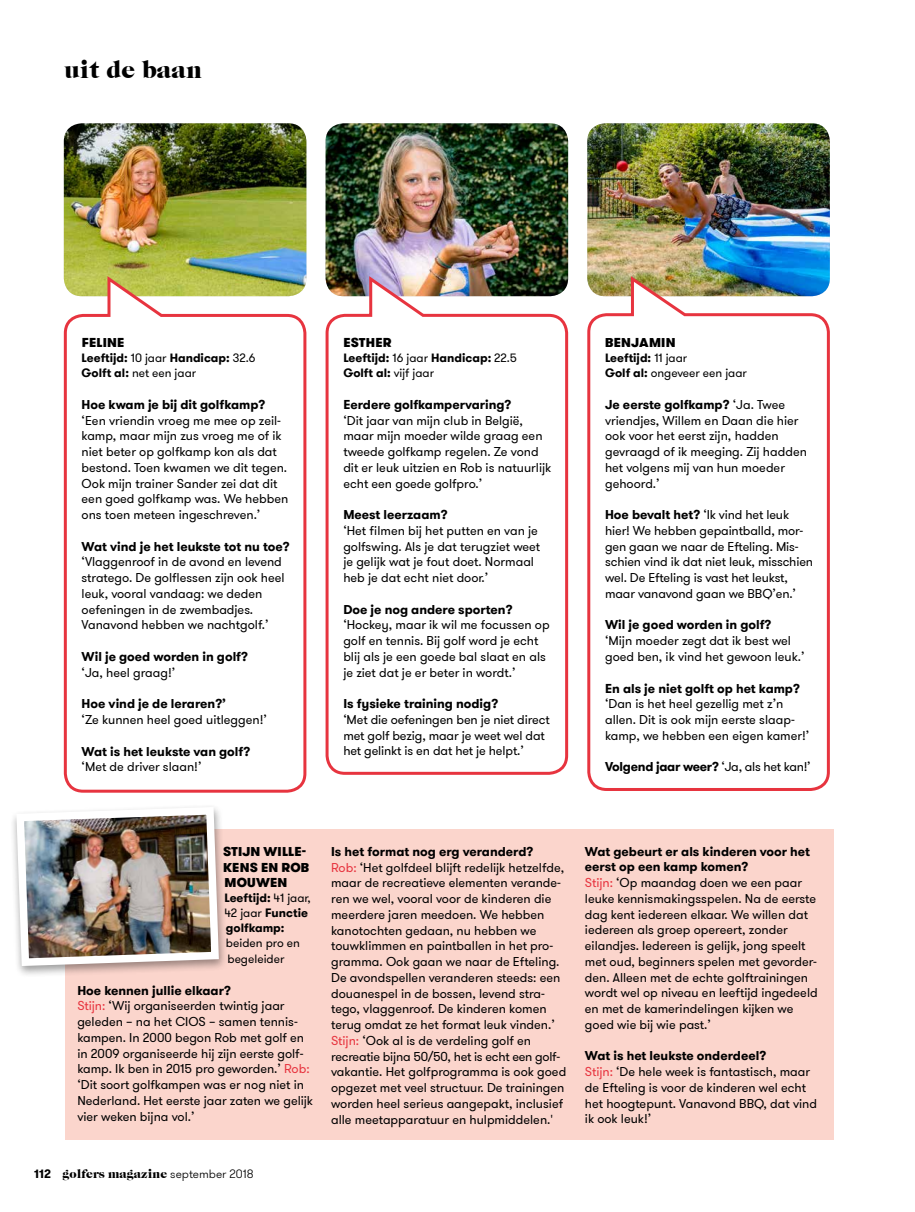
<style>
.page{position:relative;width:915px;height:1212px;background:#fff}
.page>*{position:absolute;margin:0;border:0;box-sizing:border-box;transform-origin:0 0}
.t1{font:24px "Caslon Graphique EF";letter-spacing:-.01em;color:#000}
.t2{font:12.75px/15.8px "GT Walsheim Pro";color:#000}
.t3{font:700 12.75px "GT Walsheim Pro";color:#000}
.t4{font:900 12.75px/15.8px "GT Walsheim Pro";letter-spacing:.015em;color:#000}
.t5{font:700 12.75px "GT Walsheim Pro";letter-spacing:-.02em;color:#000}
.t6{font:700 12px/15.8px "GT Walsheim Pro";color:#000}
.t7{font:12px/15.8px "GT Walsheim Pro";color:#000}
.t8{font:12px "Caslon Graphique EF";color:#000}
.s1{font-weight:400}
.s2{font-weight:700}
.s3{color:#e7343f}
.s4{font-family:"GT Walsheim Pro";font-weight:700}
.s5{font-family:"GT Walsheim Pro";font-weight:300}
</style>
<div class="page">
<img style="left:64px;top:123px;width:242px;height:150px">
<img style="left:325px;top:123px;width:243px;height:150px">
<img style="left:587px;top:123px;width:242px;height:150px">
<svg style="left:587px;top:273px;width:243px;height:518px"></svg>
<svg style="left:325px;top:273px;width:244px;height:502px"></svg>
<svg style="left:63px;top:273px;width:244px;height:520px"></svg>
<div style="left:65px;top:829px;width:768px;height:311px;background:#fbd5cc"></div>
<div style="left:9px;top:803px;width:219px;height:175px;background:#000;opacity:.4"></div>
<img style="left:13px;top:803px;width:210px;height:167px">
<h1 class="t1" style="left:64px;top:56px;width:140px">uit de baan</h1>
<p class="t4" style="left:82px;top:334px;width:44px">FELINE</p>
<p class="t6" style="left:82px;top:350px;width:175px">Leeftijd: <span class="s1">10 jaar</span> Handicap: <span class="s1">32.6<br></span>Golft al: <span class="s1">net een jaar</span></p>
<p class="t3" style="left:82px;top:396px;width:185px">Hoe kwam je bij dit golfkamp?</p>
<p class="t2" style="left:82px;top:413px;width:208px">‘Een vriendin vroeg me mee op zeil&shy;kamp, maar mijn zus vroeg me of ik niet beter op golfkamp kon als dat bestond. Toen kwamen we dit tegen.<br>Ook mijn trainer Sander zei dat dit een goed golfkamp was. We hebben ons toen meteen ingeschreven.’</p>
<p class="t3" style="left:82px;top:538px;width:210px">Wat vind je het leukste tot nu toe?</p>
<p class="t2" style="left:82px;top:554px;width:204px">‘Vlaggenroof in de avond en levend stratego. De golflessen zijn ook heel leuk, vooral vandaag: we deden oefeningen in de zwembadjes.<br>Vanavond hebben we nachtgolf.’</p>
<p class="t3" style="left:82px;top:648px;width:168px">Wil je goed worden in golf?</p>
<p class="t2" style="left:82px;top:665px;width:95px">‘Ja, heel graag!’</p>
<p class="t3" style="left:82px;top:695px;width:146px">Hoe vind je de leraren?’</p>
<p class="t2" style="left:82px;top:712px;width:187px">‘Ze kunnen heel goed uitleggen!’</p>
<p class="t3" style="left:82px;top:743px;width:170px">Wat is het leukste van golf?</p>
<p class="t2" style="left:82px;top:759px;width:121px">‘Met de driver slaan!’</p>
<p class="t4" style="left:343px;top:334px;width:50px">ESTHER</p>
<p class="t6" style="left:343px;top:350px;width:175px">Leeftijd: <span class="s1">16 jaar</span> Handicap: <span class="s1">22.5<br></span>Golft al: <span class="s1">vijf jaar</span></p>
<p class="t3" style="left:343px;top:396px;width:170px">Eerdere golfkampervaring?</p>
<p class="t2" style="left:343px;top:413px;width:209px">‘Dit jaar van mijn club in België, maar mijn moeder wilde graag een tweede golfkamp regelen. Ze vond dit er leuk uitzien en Rob is natuurlijk echt een goede golfpro.’</p>
<p class="t3" style="left:343px;top:506px;width:106px">Meest leerzaam?</p>
<p class="t2" style="left:343px;top:523px;width:198px">‘Het filmen bij het putten en van je golfswing. Als je dat terugziet weet je gelijk wat je fout doet. Normaal heb je dat echt niet door.’</p>
<p class="t3" style="left:343px;top:601px;width:171px">Doe je nog andere sporten?</p>
<p class="t2" style="left:343px;top:617px;width:208px">‘Hockey, maar ik wil me focussen op golf en tennis. Bij golf word je echt blij als je een goede bal slaat en als je ziet dat je er beter in wordt.’</p>
<p class="t3" style="left:343px;top:695px;width:156px">Is fysieke training nodig?</p>
<p class="t2" style="left:343px;top:712px;width:208px">‘Met die oefeningen ben je niet direct met golf bezig, maar je weet wel dat het gelinkt is en dat het je helpt.’</p>
<p class="t4" style="left:605px;top:334px;width:72px">BENJAMIN</p>
<p class="t7" style="left:605px;top:350px;width:143px"><span class="s2">Leeftijd:</span> 11 jaar<br><span class="s2">Golf al:</span> ongeveer een jaar</p>
<p class="t2" style="left:605px;top:397px;width:203px"><span class="s2">Je eerste golfkamp?</span> ‘Ja. Twee vriendjes, Willem en Daan die hier ook voor het eerst zijn, hadden gevraagd of ik meeging. Zij hadden het volgens mij van hun moeder gehoord.’</p>
<p class="t2" style="left:605px;top:507px;width:209px"><span class="s2">Hoe bevalt het?</span> ‘Ik vind het leuk hier! We hebben gepaintballd, mor&shy;gen gaan we naar de Efteling. Mis&shy;schien vind ik dat niet leuk, misschien wel. De Efteling is vast het leukst, maar vanavond gaan we BBQ’en.’</p>
<p class="t3" style="left:605px;top:617px;width:168px">Wil je goed worden in golf?</p>
<p class="t2" style="left:605px;top:633px;width:201px">‘Mijn moeder zegt dat ik best wel goed ben, ik vind het gewoon leuk.’</p>
<p class="t3" style="left:605px;top:680px;width:196px">En als je niet golft op het kamp?</p>
<p class="t2" style="left:605px;top:696px;width:206px">‘Dan is het heel gezellig met z’n allen. Dit is ook mijn eerste slaap&shy;kamp, we hebben een eigen kamer!’</p>
<p class="t5" style="left:605px;top:758px;width:207px">Volgend jaar weer? <span class="s1">‘Ja, als het kan!’</span></p>
<p class="t4" style="left:223px;top:843px;width:88px">STIJN WILLE-<br>KENS EN ROB<br>MOUWEN</p>
<p class="t6" style="left:224px;top:891px;width:88px;line-height:15px">Leeftijd: <span class="s1">41 jaar,<br>42 jaar</span> Functie golfkamp:</p>
<p class="t7" style="left:226px;top:935px;width:75px">beiden pro en begeleider</p>
<p class="t2" style="left:77px;top:982px;width:237px"><span class="s2">Hoe kennen jullie elkaar?<br></span><span class="s3">Stijn:</span> ‘Wij organiseerden twintig jaar geleden – na het CIOS – samen tennis&shy;kampen. In 2000 begon Rob met golf en in 2009 organiseerde hij zijn eerste golf&shy;kamp. Ik ben in 2015 pro geworden.’ <span class="s3">Rob: </span>‘Dit soort golfkampen was er nog niet in Nederland. Het eerste jaar zaten we gelijk vier weken bijna vol.’</p>
<p class="t8" style="left:34px;top:1167px;width:221px"><span class="s4">112</span> golfers magazine <span class="s5">september 2018</span></p>
<p class="t2" style="left:331px;top:844px;width:236px"><span class="s2">Is het format nog erg veranderd?<br></span><span class="s3">Rob:</span> ‘Het golfdeel blijft redelijk hetzelfde, maar de recreatieve elementen verande&shy;ren we wel, vooral voor de kinderen die meerdere jaren meedoen. We hebben kanotochten gedaan, nu hebben we touwklimmen en paintballen in het pro&shy;gramma. Ook gaan we naar de Efteling.<br>De avondspellen veranderen steeds: een douanespel in de bossen, levend stra&shy;tego, vlaggenroof. De kinderen komen terug omdat ze het format leuk vinden.’ <span class="s3">Stijn:</span> ‘Ook al is de verdeling golf en recreatie bijna 50/50, het is echt een golf&shy;vakantie. Het golfprogramma is ook goed opgezet met veel structuur. De trainingen worden heel serieus aangepakt, inclusief alle meetapparatuur en hulpmiddelen.'</p>
<p class="t2" style="left:584px;top:844px;width:234px"><span class="s2">Wat gebeurt er als kinderen voor het eerst op een kamp komen?<br></span><span class="s3">Stijn:</span> ‘Op maandag doen we een paar leuke kennismakingsspelen. Na de eerste dag kent iedereen elkaar. We willen dat iedereen als groep opereert, zonder eilandjes. Iedereen is gelijk, jong speelt met oud, beginners spelen met gevorder&shy;den. Alleen met de echte golftrainingen wordt wel op niveau en leeftijd ingedeeld en met de kamerindelingen kijken we goed wie bij wie past.’</p>
<p class="t2" style="left:584px;top:1048px;width:233px"><span class="s2">Wat is het leukste onderdeel?<br></span><span class="s3">Stijn:</span> ‘De hele week is fantastisch, maar de Efteling is voor de kinderen wel echt het hoogtepunt. Vanavond BBQ, dat vind ik ook leuk!’</p>
</div>
